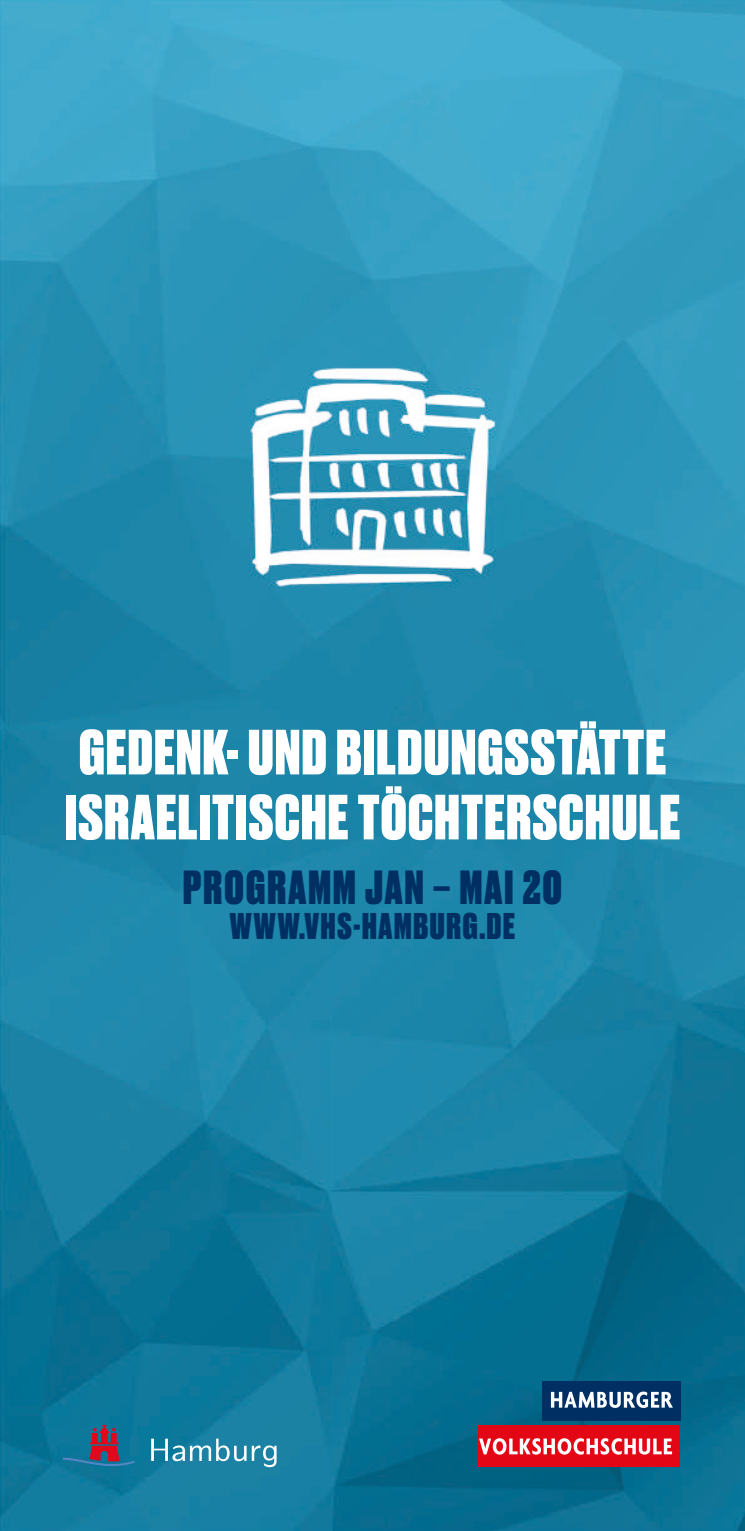
<style>
.page{position:relative;width:745px;height:1531px;background:#fff}
.page>*{position:absolute;margin:0;border:0;box-sizing:border-box;transform-origin:0 0}
.t1{font:800 60px/65px "Druk";letter-spacing:.025em;color:#fff}
.t2{font:800 45px "Druk";letter-spacing:.05em;color:#003063}
.t3{font:800 35px "Druk";letter-spacing:.05em;color:#003063}
</style>
<div class="page">
<img style="left:0;top:0;width:661px;height:255px">
<img style="left:661px;top:0;width:83px;height:1531px">
<img style="left:0;top:255px;width:330px;height:1276px">
<img style="left:330px;top:255px;width:332px;height:85px">
<img style="left:414px;top:340px;width:248px;height:1191px">
<img style="left:330px;top:617px;width:84px;height:914px">
<div style="left:541px;top:1381px;width:139px;height:40px;background:#003063"></div>
<div style="left:478px;top:1425px;width:202px;height:42px;background:#e30614"></div>
<svg style="left:550px;top:1391px;width:122px;height:17px"></svg>
<svg style="left:479px;top:1438px;width:192px;height:16px"></svg>
<svg style="left:64px;top:1425px;width:70px;height:42px;background:#3c5f80"></svg>
<svg style="left:151px;top:1438px;width:125px;height:29px;background:#489ab5"></svg>
<img style="left:249px;top:338px;width:246px;height:279px">
<p class="t1" style="left:65px;top:716px;width:616px">GEDENK- UND BILDUNGSSTÄTTE<br>ISRAELITISCHE TÖCHTERSCHULE</p>
<p class="t2" style="left:183px;top:856px;width:380px">PROGRAMM JAN – MAI 20</p>
<p class="t3" style="left:230px;top:902px;width:286px">WWW.VHS-HAMBURG.DE</p>
</div>
